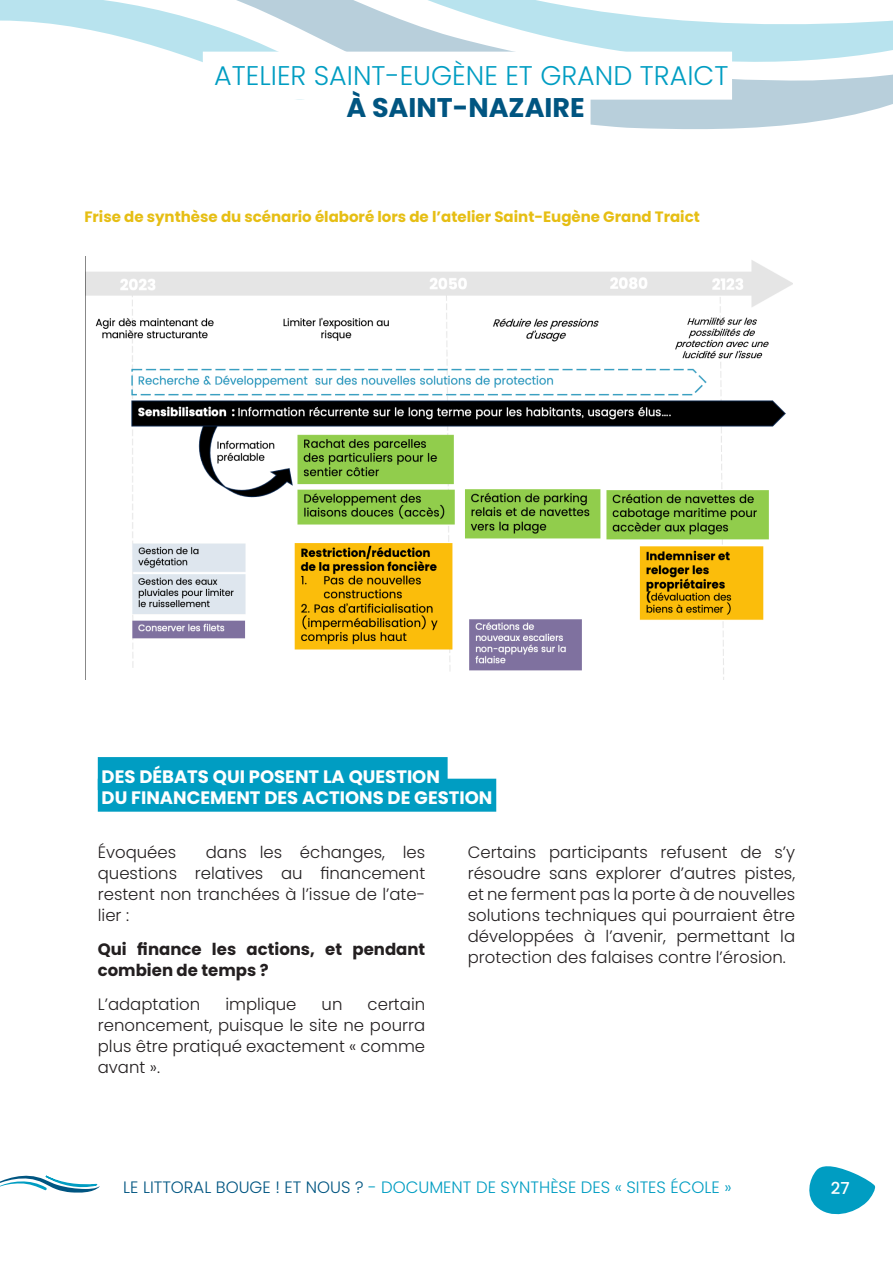
<style>
.page{position:relative;width:893px;height:1263px;background:#fff}
.page>*{position:absolute;margin:0;border:0;box-sizing:border-box;transform-origin:0 0}
.t1{font:300 27px/32.4px "Poppins";color:#009dc2;text-align:center}
.Paragraphe_2_colonnes{font:700 18px/21.6px "Poppins";color:#fff}
.VAC_Paragraphe_2_colonnes_copie{font:300 16.5px/21px "Poppins";color:#231f20;text-align:justify}
.t2{font:300 16.5px "Poppins";color:#009dc2}
.VAC_Paragraphe_2_colonnes_copie-2{font:700 16.5px/21px "Poppins";color:#231f20}
.t3{font:500 16.5px "Poppins";color:#fff}
.Paragraphe_2_colonnes-2{font:700 15px "Poppins";color:#e6be14}
.s1{font-weight:700;color:#005581}
.s2{color:#005581}
</style>
<div class="page">
<svg style="left:809px;top:1166px;width:67px;height:49px"></svg>
<svg style="left:0;top:1175px;width:100px;height:18px"></svg>
<svg style="left:0;top:0;width:893px;height:129px"></svg>
<div style="left:203px;top:52px;width:529px;height:48px;background:#fff"></div>
<div style="left:346px;top:84px;width:245px;height:48px;background:#fff"></div>
<img style="left:85px;top:256px;width:707px;height:423px">
<div style="left:98px;top:757px;width:350px;height:33px;background:#009dc2"></div>
<div style="left:98px;top:779px;width:398px;height:33px;background:#009dc2"></div>
<p class="t1" style="left:214px;top:59px;width:516px">ATELIER SAINT-EUGÈNE ET GRAND TRAICT<br><span class="s1">À SAINT-NAZAIRE</span></p>
<p class="Paragraphe_2_colonnes-2" style="left:84px;top:208px;width:617px">Frise de synthèse du scénario élaboré lors de l’atelier Saint-Eugène Grand Traict</p>
<p class="Paragraphe_2_colonnes" style="left:102px;top:765px;width:392px">DES DÉBATS QUI POSENT LA QUESTION<br>DU FINANCEMENT DES ACTIONS DE GESTION</p>
<p class="VAC_Paragraphe_2_colonnes_copie" style="left:98px;top:842px;width:80px">Évoquées</p>
<p class="VAC_Paragraphe_2_colonnes_copie" style="left:98px;top:842px;width:329px;text-indent:108px">dans les échanges, les questions relatives au financement restent non tranchées à l’issue de l’ate&shy;lier :</p>
<p class="VAC_Paragraphe_2_colonnes_copie-2" style="left:98px;top:939px;width:329px">Qui finance les actions, et pendant combien de temps ?</p>
<p class="VAC_Paragraphe_2_colonnes_copie" style="left:98px;top:993px;width:104px">L’adaptation</p>
<p class="VAC_Paragraphe_2_colonnes_copie" style="left:225px;top:993px;width:73px">implique</p>
<p class="VAC_Paragraphe_2_colonnes_copie" style="left:322px;top:993px;width:22px">un</p>
<p class="VAC_Paragraphe_2_colonnes_copie" style="left:98px;top:993px;width:329px;text-indent:270px">certain renoncement, puisque le site ne pourra plus être pratiqué exactement « comme avant ».</p>
<p class="VAC_Paragraphe_2_colonnes_copie" style="left:468px;top:842px;width:329px">Certains participants refusent de s’y résoudre sans explorer d’autres pistes, et ne ferment pas la porte à de nouvelles solutions techniques qui pourraient être développées à l’avenir, permettant la protection des falaises contre l’érosion.</p>
<p class="t2" style="left:123px;top:1177px;width:610px"><span class="s2">LE LITTORAL BOUGE ! ET NOUS ?</span> - DOCUMENT DE SYNTHÈSE DES « SITES ÉCOLE »</p>
<p class="t3" style="left:831px;top:1179px;width:20px">27</p>
</div>
